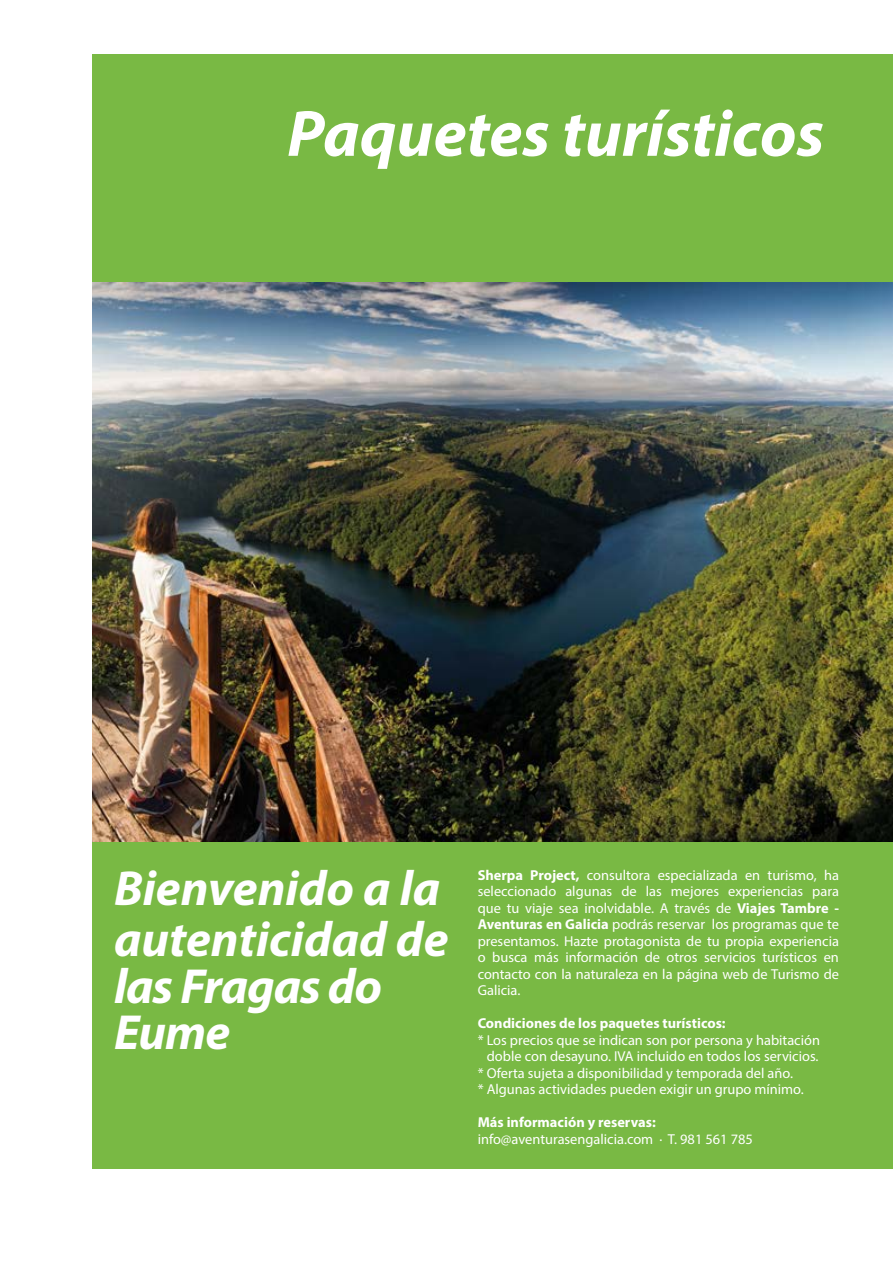
<style>
.page{position:relative;width:893px;height:1263px;background:#fff}
.page>*{position:absolute;margin:0;border:0;box-sizing:border-box;transform-origin:0 0}
.t1{font:italic 700 66px "Myriad Pro";color:#fff}
.t2{font:italic 700 49.5px "Myriad Pro";color:#fff}
.t3{font:italic 700 49.5px/46.5px "Myriad Pro";letter-spacing:-.02em;color:#fff}
.t4{font:14.4px/16.5px "Myriad Pro";color:#fff;text-align:justify}
.t5{font:700 14.4px "Myriad Pro";color:#fff}
.s1{font-weight:700}
</style>
<div class="page">
<div style="left:93px;top:54px;width:800px;height:229px;background:#79b944"></div>
<img style="left:93px;top:283px;width:800px;height:559px">
<div style="left:93px;top:842px;width:800px;height:327px;background:#79b944"></div>
<p class="t1" style="left:287px;top:91px;width:538px">Paquetes turísticos</p>
<p class="t2" style="left:114px;top:856px;width:328px">Bienvenido a la</p>
<p class="t2" style="left:114px;top:907px;width:336px">autenticidad de</p>
<p class="t3" style="left:114px;top:961px;width:270px">las Fragas do<br>Eume</p>
<p class="t4" style="left:478px;top:866px;width:363px"><span class="s1">Sherpa Project,</span> consultora especializada en turismo, ha seleccionado algunas de las mejores experiencias para que tu viaje sea inolvidable. A través de <span class="s1">Viajes Tambre - Aventuras en Galicia</span> podrás reservar los programas que te presentamos. Hazte protagonista de tu propia experiencia o busca más información de otros servicios turísticos en contacto con la naturaleza en la página web de Turismo de Galicia.</p>
<p class="t5" style="left:478px;top:1014px;width:250px">Condiciones de los paquetes turísticos:</p>
<p class="t4" style="left:478px;top:1031px;width:344px">* Los precios que se indican son por persona y habitación</p>
<p class="t4" style="left:487px;top:1048px;width:333px">doble con desayuno. IVA incluido en todos los servicios.</p>
<p class="t4" style="left:478px;top:1064px;width:317px">* Oferta sujeta a disponibilidad y temporada del año.</p>
<p class="t4" style="left:478px;top:1081px;width:328px">* Algunas actividades pueden exigir un grupo mínimo.</p>
<p class="t5" style="left:478px;top:1113px;width:180px">Más información y reservas:</p>
<p class="t4" style="left:478px;top:1130px;width:277px">info@aventurasengalicia.com · T. 981 561 785</p>
</div>
